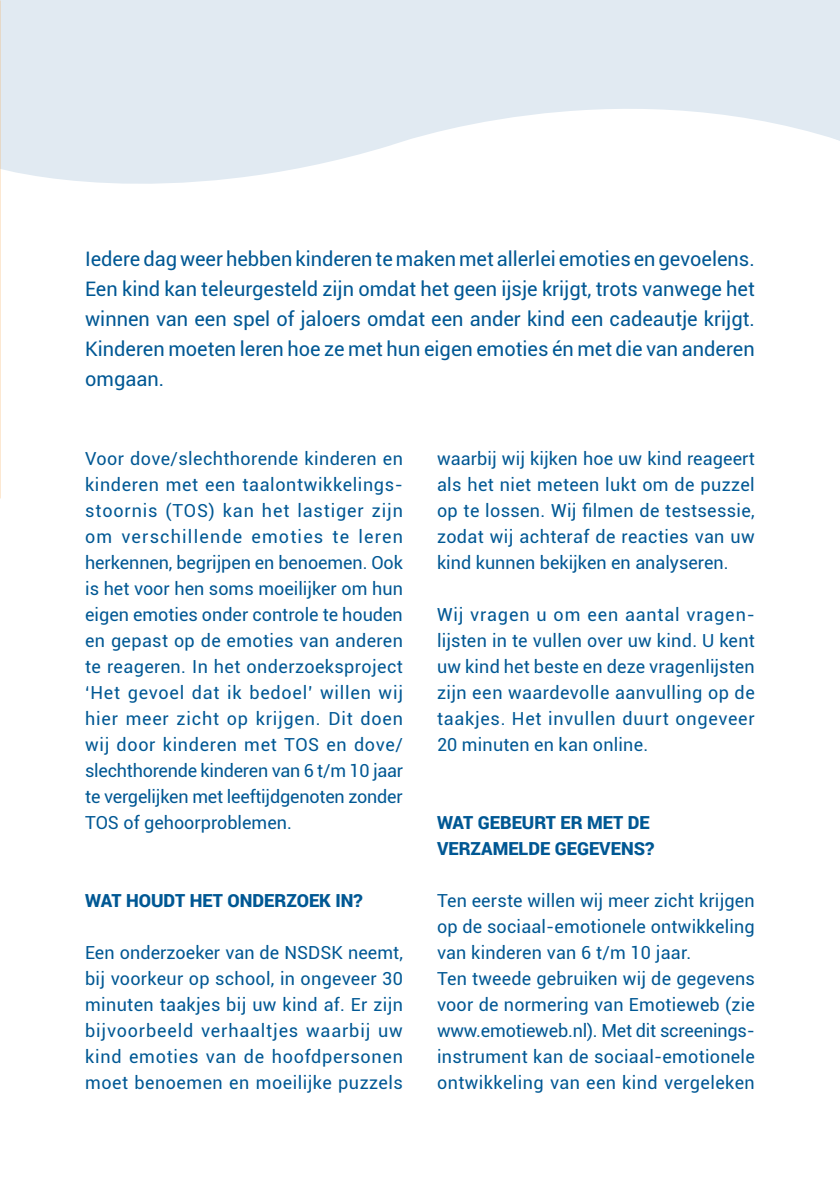
<style>
.page{position:relative;width:840px;height:1191px;background:#fff}
.page>*{position:absolute;margin:0;border:0;box-sizing:border-box;transform-origin:0 0}
.t1{font:20px/30px "Roboto";color:#005894;text-align:justify}
.t2{font:18px/26px "Roboto";letter-spacing:.01em;color:#005894;text-align:justify}
.t3{font:900 18px/26px "Roboto";color:#005894}
</style>
<div class="page">
<svg style="left:0;top:0;width:822px;height:215px;fill:#e1eaf2"></svg>
<div style="left:822px;top:0;width:17px;height:141px;background:#e1eaf2"></div>
<p class="t1" style="left:85px;top:243px;width:670px">Iedere dag weer hebben kinderen te maken met allerlei emoties en gevoelens.<br>Een kind kan teleurgesteld zijn omdat het geen ijsje krijgt, trots vanwege het winnen van een spel of jaloers omdat een ander kind een cadeautje krijgt.<br>Kinderen moeten leren hoe ze met hun eigen emoties én met die van anderen omgaan.</p>
<p class="t2" style="left:85px;top:445px;width:319px">Voor dove/slechthorende kinderen en kinderen met een taalontwikkelings&shy;stoornis (TOS) kan het lastiger zijn om verschillende emoties te leren herkennen, begrijpen en benoemen. Ook is het voor hen soms moeilijker om hun eigen emoties onder controle te houden en gepast op de emoties van anderen te reageren. In het onderzoeksproject ‘Het gevoel dat ik bedoel’ willen wij hier meer zicht op krijgen. Dit doen wij door kinderen met TOS en dove/ slechthorende kinderen van 6 t/m 10 jaar te vergelijken met leeftijdgenoten zonder TOS of gehoorproblemen.</p>
<p class="t3" style="left:85px;top:887px;width:279px">WAT HOUDT HET ONDERZOEK IN?</p>
<p class="t2" style="left:85px;top:939px;width:319px">Een onderzoeker van de NSDSK neemt, bij voorkeur op school, in ongeveer 30 minuten taakjes bij uw kind af. Er zijn bijvoorbeeld verhaaltjes waarbij uw kind emoties van de hoofdpersonen moet benoemen en moeilijke puzzels</p>
<p class="t2" style="left:437px;top:445px;width:319px">waarbij wij kijken hoe uw kind reageert als het niet meteen lukt om de puzzel op te lossen. Wij filmen de testsessie, zodat wij achteraf de reacties van uw kind kunnen bekijken en analyseren.</p>
<p class="t2" style="left:437px;top:600px;width:319px">Wij vragen u om een aantal vragen&shy;lijsten in te vullen over uw kind. U kent uw kind het beste en deze vragenlijsten zijn een waardevolle aanvulling op de taakjes. Het invullen duurt ongeveer 20 minuten en kan online.</p>
<p class="t3" style="left:437px;top:808px;width:218px">WAT GEBEURT ER MET DE<br>VERZAMELDE GEGEVENS?</p>
<p class="t2" style="left:437px;top:886px;width:319px;text-align:left">Ten eerste willen wij meer zicht krijgen op de sociaal-emotionele ontwikkeling van kinderen van 6 t/m 10 jaar.<br>Ten tweede gebruiken wij de gegevens voor de normering van Emotieweb (zie www.emotieweb.nl). Met dit screenings&shy;instrument kan de sociaal-emotionele ontwikkeling van een kind vergeleken</p>
</div>
